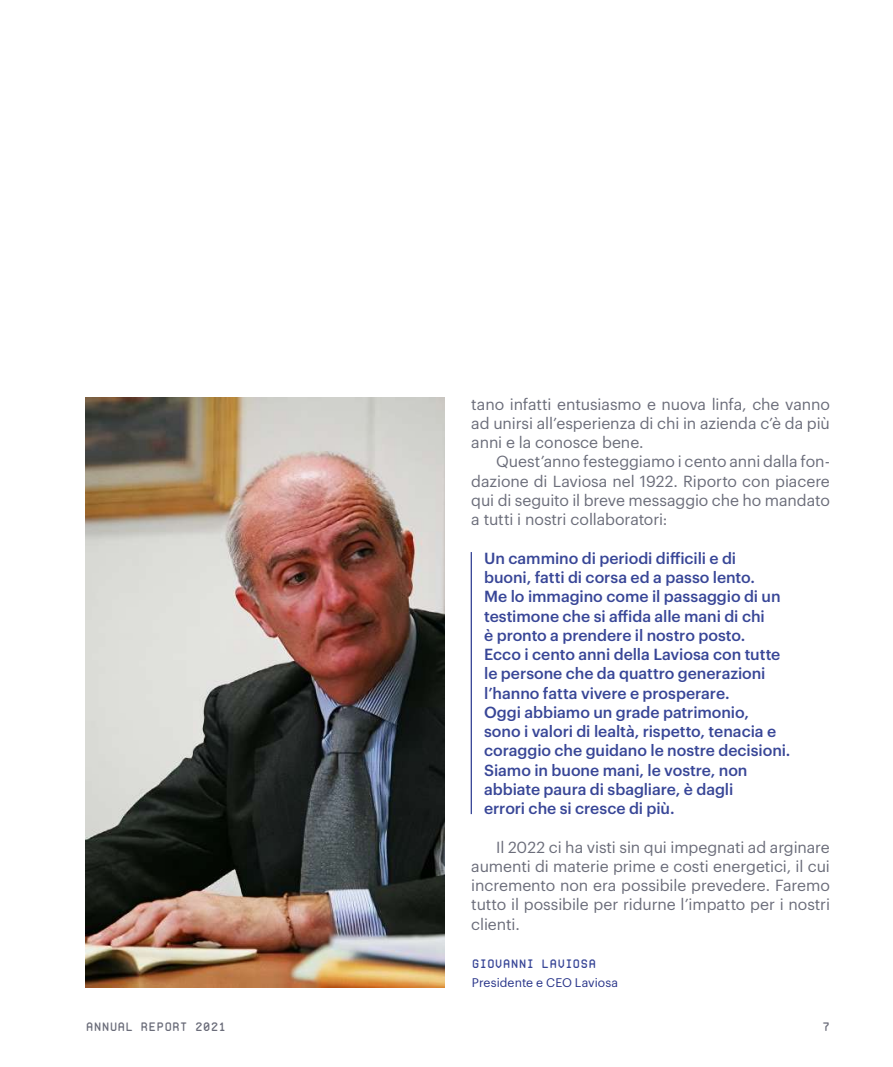
<style>
.page{position:relative;width:893px;height:1067px;background:#fff}
.page>*{position:absolute;margin:0;border:0;box-sizing:border-box;transform-origin:0 0}
.t1{font:500 15.75px/19.2px "Graphik";letter-spacing:-.005em;color:#384697}
.t2{font:15.75px/19.2px "Graphik";letter-spacing:-.005em;color:#6b6d7a;text-align:justify}
.t3{font:12.25px "Graphik";letter-spacing:.005em;color:#283489}
.t4{font:500 12.25px "Proto Mono";letter-spacing:.005em;color:#6b6d7a}
.t5{font:500 12.25px "Proto Mono";letter-spacing:.005em;color:#384697}
</style>
<div class="page">
<hr style="left:471px;top:552px;width:1px;height:262px;background:#384697">
<img style="left:86px;top:398px;width:358px;height:589px">
<p class="t4" style="left:86px;top:1018px;width:142px">ANNUAL REPORT 2021</p>
<p class="t2" style="left:471px;top:393px;width:360px">tano infatti entusiasmo e nuova linfa, che vanno ad unirsi all’esperienza di chi in azienda c’è da più anni e la conosce bene.</p>
<p class="t2" style="left:471px;top:451px;width:360px;text-indent:25px">Quest’anno festeggiamo i cento anni dalla fon&shy;dazione di Laviosa nel 1922. Riporto con piacere qui di seguito il breve messaggio che ho mandato a tutti i nostri collaboratori:</p>
<p class="t1" style="left:484px;top:547px;width:308px">Un cammino di periodi difficili e di<br>buoni, fatti di corsa ed a passo lento.<br>Me lo immagino come il passaggio di un testimone che si affida alle mani di chi<br>è pronto a prendere il nostro posto.<br>Ecco i cento anni della Laviosa con tutte le persone che da quattro generazioni l’hanno fatta vivere e prosperare.<br>Oggi abbiamo un grade patrimonio,<br>sono i valori di lealtà, rispetto, tenacia e coraggio che guidano le nostre decisioni.<br>Siamo in buone mani, le vostre, non abbiate paura di sbagliare, è dagli<br>errori che si cresce di più.</p>
<p class="t2" style="left:471px;top:836px;width:360px;text-indent:25px">Il 2022 ci ha visti sin qui impegnati ad arginare aumenti di materie prime e costi energetici, il cui incremento non era possibile prevedere. Faremo tutto il possibile per ridurne l’impatto per i nostri clienti.</p>
<p class="t5" style="left:472px;top:956px;width:126px">GIOVANNI LAVIOSA</p>
<p class="t3" style="left:472px;top:973px;width:148px">Presidente e CEO Laviosa</p>
<p class="t4" style="left:822px;top:1018px;width:9px">7</p>
</div>
